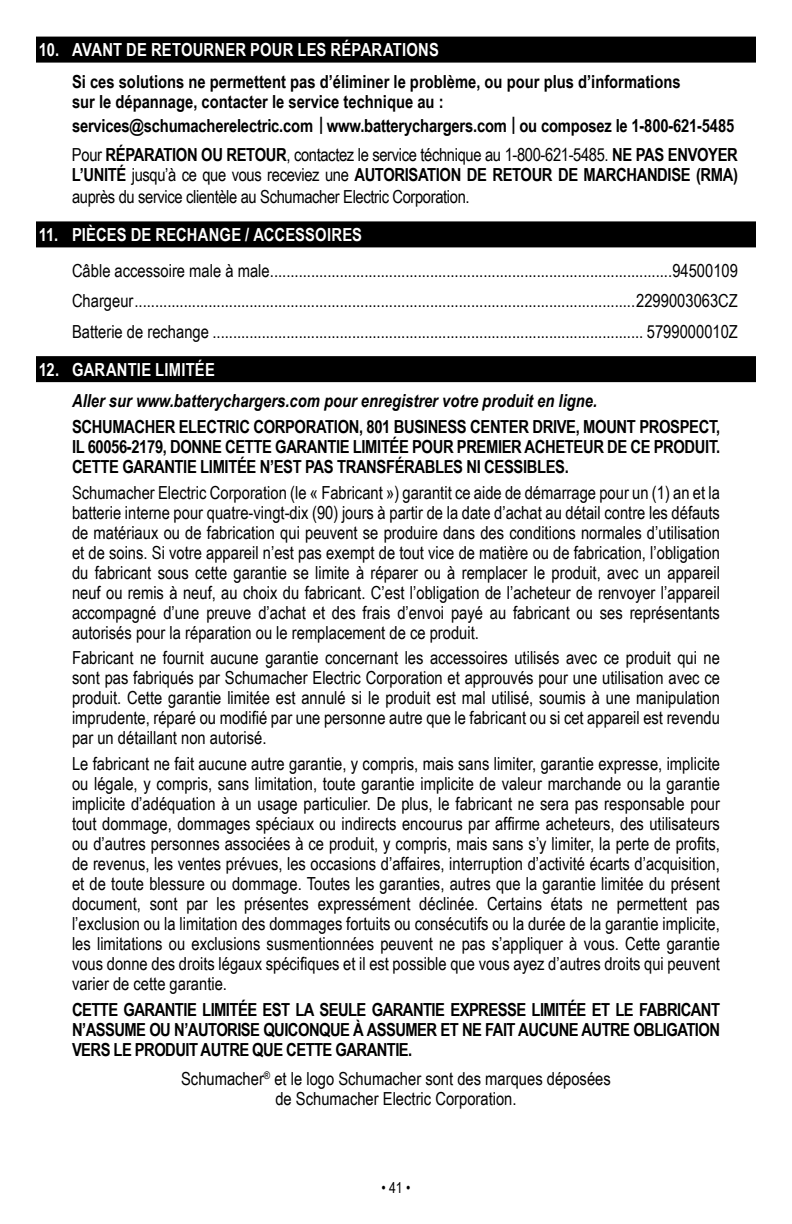
<style>
.page{position:relative;width:792px;height:1224px;background:#fff}
.page>*{position:absolute;margin:0;border:0;box-sizing:border-box;transform-origin:0 0}
.t1{font:18px/20px "Arial Narrow";color:#000;text-align:justify}
.t2{font:700 18px/20px "Arial Narrow";letter-spacing:-.01em;color:#000}
.t3{font:18px/22px "Arial Narrow";letter-spacing:-.02em;color:#000}
.t4{font:700 18px "Arial Narrow";letter-spacing:.01em;color:#fff}
.t5{font:italic 700 18px "Arial Narrow";color:#000}
.t6{font:15px "Arial Narrow";color:#000}
.s1{font-weight:400}
.s2{font-weight:700}
</style>
<div class="page">
<div style="left:36px;top:37px;width:720px;height:26px;background:#000"></div>
<div style="left:36px;top:221px;width:720px;height:26px;background:#000"></div>
<div style="left:36px;top:356px;width:720px;height:26px;background:#000"></div>
<p class="t4" style="left:39px;top:36px;width:402px">10. AVANT DE RETOURNER POUR LES RÉPARATIONS</p>
<p class="t2" style="left:72px;top:70px;width:610px">Si ces solutions ne permettent pas d’éliminer le problème, ou pour plus d’informations sur le dépannage, contacter le service technique au :</p>
<p class="t2" style="left:72px;top:110px;width:667px;line-height:29px">services@schumacherelectric.com | www.batterychargers.com | ou composez le 1-800-621-5485<br><span class="s1">Pour</span> RÉPARATION OU RETOUR<span class="s1">, contactez le service téchnique au 1-800-621-5485.</span> NE PAS ENVOYER</p>
<p class="t3" style="left:72px;top:163px;width:668px"><span class="s2">L’UNITÉ</span> jusqu’à ce que vous receviez une <span class="s2">AUTORISATION DE RETOUR DE MARCHANDISE (RMA) </span>auprès du service clientèle au Schumacher Electric Corporation.</p>
<p class="t4" style="left:39px;top:221px;width:325px">11. PIÈCES DE RECHANGE / ACCESSOIRES</p>
<p class="t1" style="left:72px;top:255px;width:668px;line-height:30.4px">Câble accessoire male à male..................................................................................................94500109<br>Chargeur..........................................................................................................................2299003063CZ Batterie de rechange ......................................................................................................... 5799000010Z</p>
<p class="t4" style="left:39px;top:356px;width:177px">12. GARANTIE LIMITÉE</p>
<p class="t5" style="left:72px;top:387px;width:527px">Aller sur www.batterychargers.com pour enregistrer votre produit en ligne.</p>
<p class="t2" style="left:72px;top:416px;width:650px;text-align:justify">SCHUMACHER ELECTRIC CORPORATION, 801 BUSINESS CENTER DRIVE, MOUNT PROSPECT, IL 60056-2179, DONNE CETTE GARANTIE LIMITÉE POUR PREMIER ACHETEUR DE CE PRODUIT.<br>CETTE GARANTIE LIMITÉE N’EST PAS TRANSFÉRABLES NI CESSIBLES.</p>
<p class="t1" style="left:72px;top:482px;width:649px">Schumacher Electric Corporation (le « Fabricant ») garantit ce aide de démarrage pour un (1) an et la batterie interne pour quatre-vingt-dix (90) jours à partir de la date d’achat au détail contre les défauts de matériaux ou de fabrication qui peuvent se produire dans des conditions normales d’utilisation et de soins. Si votre appareil n’est pas exempt de tout vice de matière ou de fabrication, l’obligation du fabricant sous cette garantie se limite à réparer ou à remplacer le produit, avec un appareil neuf ou remis à neuf, au choix du fabricant. C’est l’obligation de l’acheteur de renvoyer l’appareil accompagné d’une preuve d’achat et des frais d’envoi payé au fabricant ou ses représentants autorisés pour la réparation ou le remplacement de ce produit.</p>
<p class="t1" style="left:72px;top:647px;width:649px">Fabricant ne fournit aucune garantie concernant les accessoires utilisés avec ce produit qui ne sont pas fabriqués par Schumacher Electric Corporation et approuvés pour une utilisation avec ce produit. Cette garantie limitée est annulé si le produit est mal utilisé, soumis à une manipulation imprudente, réparé ou modifié par une personne autre que le fabricant ou si cet appareil est revendu par un détaillant non autorisé.</p>
<p class="t1" style="left:72px;top:753px;width:650px">Le fabricant ne fait aucune autre garantie, y compris, mais sans limiter, garantie expresse, implicite ou légale, y compris, sans limitation, toute garantie implicite de valeur marchande ou la garantie implicite d’adéquation à un usage particulier. De plus, le fabricant ne sera pas responsable pour tout dommage, dommages spéciaux ou indirects encourus par affirme acheteurs, des utilisateurs ou d’autres personnes associées à ce produit, y compris, mais sans s’y limiter, la perte de profits, de revenus, les ventes prévues, les occasions d’affaires, interruption d’activité écarts d’acquisition, et de toute blessure ou dommage. Toutes les garanties, autres que la garantie limitée du présent document, sont par les présentes expressément déclinée. Certains états ne permettent pas l’exclusion ou la limitation des dommages fortuits ou consécutifs ou la durée de la garantie implicite, les limitations ou exclusions susmentionnées peuvent ne pas s’appliquer à vous. Cette garantie vous donne des droits légaux spécifiques et il est possible que vous ayez d’autres droits qui peuvent varier de cette garantie.</p>
<p class="t2" style="left:72px;top:999px;width:650px;text-align:justify">CETTE GARANTIE LIMITÉE EST LA SEULE GARANTIE EXPRESSE LIMITÉE ET LE FABRICANT N’ASSUME OU N’AUTORISE QUICONQUE À ASSUMER ET NE FAIT AUCUNE AUTRE OBLIGATION VERS LE PRODUIT AUTRE QUE CETTE GARANTIE.</p>
<p class="t1" style="left:181px;top:1068px;width:431px;text-align:center">Schumacher<sup>®</sup> et le logo Schumacher sont des marques déposées de Schumacher Electric Corporation.</p>
<p class="t6" style="left:381px;top:1177px;width:31px">• 41 •</p>
</div>
